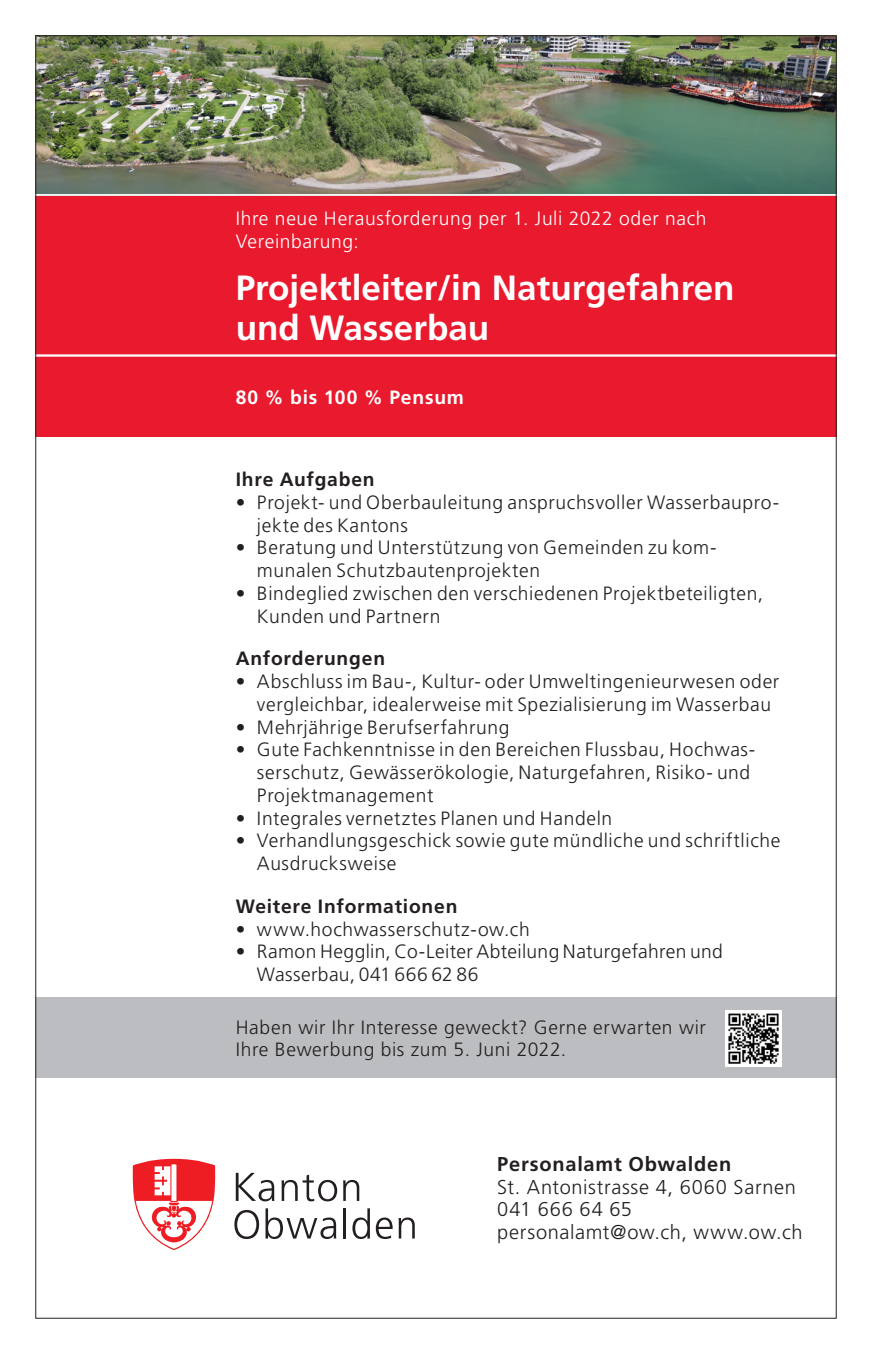
<style>
.page{position:relative;width:872px;height:1354px;background:#fff}
.page>*{position:absolute;margin:0;border:0;box-sizing:border-box;transform-origin:0 0}
.t1{font:700 35px/40px "Frutiger LT Std";color:#fff}
.t2{font:300 20px/22.5px "Frutiger LT Std";letter-spacing:.035em;color:#231f20}
.t3{font:700 20px "Frutiger LT Std";letter-spacing:.04em;color:#231f20}
.Lauftext{font:300 19.25px/22.8px "Frutiger LT Std";letter-spacing:.035em;color:#231f20}
.t4{font:300 19.25px/22.8px "Frutiger LT Std";letter-spacing:.03em;color:#fff}
.Untertitel_Lauftext{font:700 19.25px "Frutiger LT Std";letter-spacing:.04em;color:#231f20}
.t5{font:700 19.25px "Frutiger LT Std";letter-spacing:.04em;color:#fff}
</style>
<div class="page">
<img style="left:37px;top:37px;width:797px;height:157px">
<div style="left:35px;top:196px;width:801px;height:241px;background:#e91a2d"></div>
<div style="left:35px;top:997px;width:801px;height:81px;background:#bcbdc0"></div>
<svg style="left:236px;top:1172px;width:38px;height:29px"></svg>
<svg style="left:281px;top:1174px;width:56px;height:27px"></svg>
<svg style="left:343px;top:1180px;width:16px;height:21px"></svg>
<svg style="left:234px;top:1210px;width:25px;height:29px"></svg>
<svg style="left:265px;top:1208px;width:71px;height:31px"></svg>
<hr style="left:343px;top:1208px;width:3px;height:30px;background:#231f20">
<svg style="left:352px;top:1208px;width:18px;height:31px"></svg>
<svg style="left:376px;top:1217px;width:16px;height:22px"></svg>
<svg style="left:398px;top:1217px;width:17px;height:21px"></svg>
<svg style="left:133px;top:1158px;width:82px;height:92px"></svg>
<hr style="left:0;top:354px;width:872px;height:2px;background:#fff">
<img style="left:725px;top:1010px;width:56px;height:56px">
<p class="t4" style="left:236px;top:207px;width:472px">Ihre neue Herausforderung per 1. Juli 2022 oder nach<br>Vereinbarung:</p>
<p class="t1" style="left:236px;top:268px;width:500px">Projektleiter/in Naturgefahren und Wasserbau</p>
<p class="t5" style="left:236px;top:386px;width:230px">80 % bis 100 % Pensum</p>
<p class="Untertitel_Lauftext" style="left:236px;top:468px;width:140px">Ihre Aufgaben</p>
<p class="Lauftext" style="left:257px;top:491px;width:524px;text-indent:-21px">• Projekt- und Oberbauleitung anspruchsvoller Wasserbaupro&shy;jekte des Kantons</p>
<p class="Lauftext" style="left:257px;top:536px;width:461px;text-indent:-21px">• Beratung und Unterstützung von Gemeinden zu kom&shy;munalen Schutzbautenprojekten</p>
<p class="Lauftext" style="left:257px;top:582px;width:508px;text-indent:-21px">• Bindeglied zwischen den verschiedenen Projektbeteiligten,<br>Kunden und Partnern</p>
<p class="Untertitel_Lauftext" style="left:236px;top:647px;width:151px">Anforderungen</p>
<p class="Lauftext" style="left:257px;top:670px;width:524px;text-indent:-21px">• Abschluss im Bau-, Kultur- oder Umweltingenieurwesen oder vergleichbar, idealerweise mit Spezialisierung im Wasserbau</p>
<p class="Lauftext" style="left:236px;top:716px;width:275px">• Mehrjährige Berufserfahrung</p>
<p class="Lauftext" style="left:257px;top:738px;width:500px;text-indent:-21px">• Gute Fachkenntnisse in den Bereichen Flussbau, Hochwas&shy;serschutz, Gewässerökologie, Naturgefahren, Risiko- und<br>Projektmanagement</p>
<p class="Lauftext" style="left:236px;top:807px;width:378px">• Integrales vernetztes Planen und Handeln</p>
<p class="Lauftext" style="left:257px;top:829px;width:525px;text-indent:-21px">• Verhandlungsgeschick sowie gute mündliche und schriftliche<br>Ausdrucksweise</p>
<p class="Untertitel_Lauftext" style="left:236px;top:895px;width:223px">Weitere Informationen</p>
<p class="Lauftext" style="left:236px;top:918px;width:295px">• www.hochwasserschutz-ow.ch</p>
<p class="Lauftext" style="left:257px;top:940px;width:467px;text-indent:-21px">• Ramon Hegglin, Co-Leiter Abteilung Naturgefahren und<br>Wasserbau, 041 666 62 86</p>
<p class="Lauftext" style="left:236px;top:1016px;width:472px">Haben wir Ihr Interesse geweckt? Gerne erwarten wir<br>Ihre Bewerbung bis zum 5. Juni 2022.</p>
<p class="t3" style="left:497px;top:1152px;width:236px">Personalamt Obwalden</p>
<p class="t2" style="left:497px;top:1176px;width:307px">St. Antonistrasse 4, 6060 Sarnen<br>041 666 64 65 personalamt@ow.ch, www.ow.ch</p>
</div>
